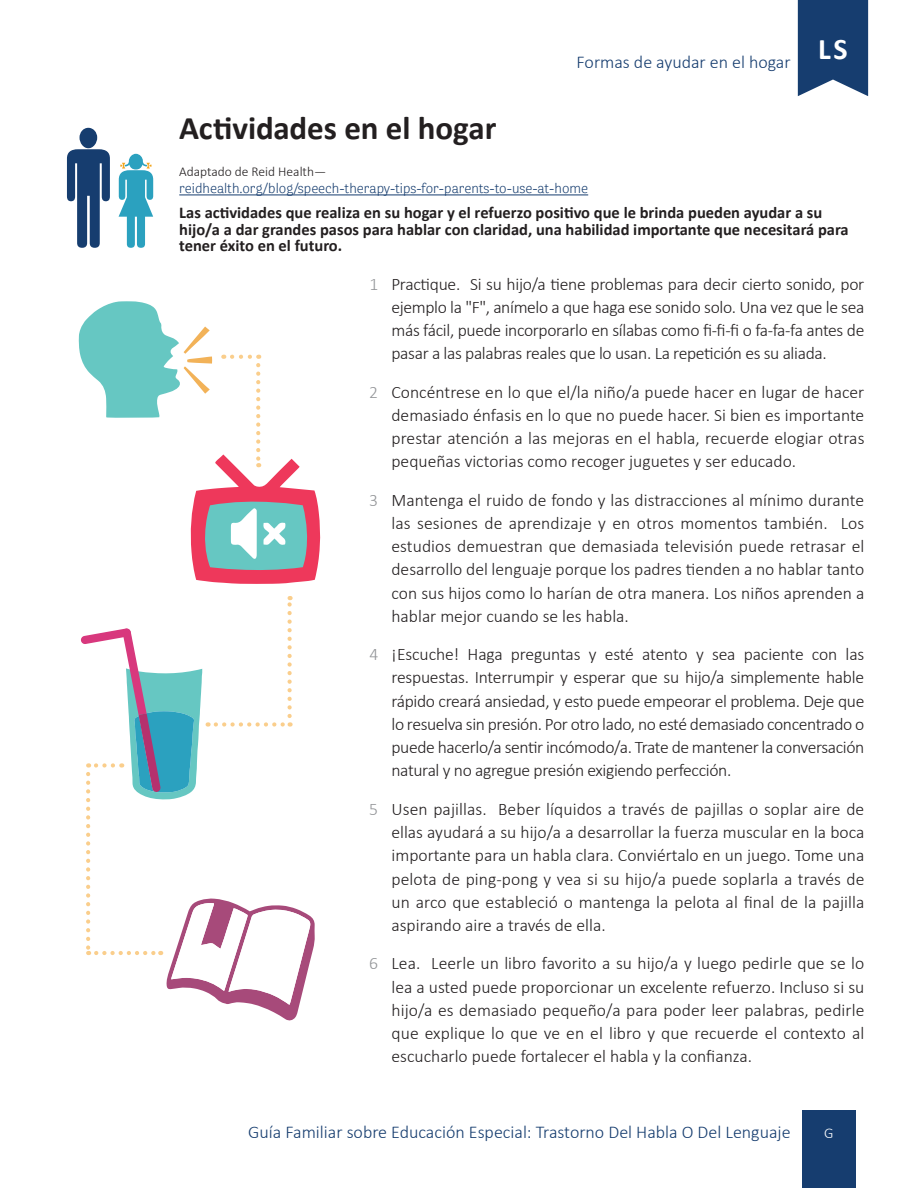
<style>
.page{position:relative;width:918px;height:1188px;background:#fff}
.page>*{position:absolute;margin:0;border:0;box-sizing:border-box;transform-origin:0 0}
.t1{font:700 33px "Calibri";letter-spacing:-.005em;color:#231f20}
.t2{font:700 30px "Calibri";color:#fff}
.t3{font:300 18px "Calibri";color:#163d6f}
.t4{font:300 17.7px/23.2px "Calibri";color:#231f20;text-align:justify}
.inline_reference{font:700 16.5px/16.5px "Calibri";color:#231f20}
.t5{font:300 15px "Calibri";color:#fff}
.inline_reference-2{font:300 13.5px/16.5px "Bligh";color:#163d6f}
.s1{font-family:"Calibri";color:#231f20}
.s2{color:#939598}
</style>
<div class="page">
<hr style="left:179px;top:194px;width:409px;height:1px;background:#163d6f">
<svg style="left:67px;top:128px;width:43px;height:120px"></svg>
<svg style="left:119px;top:154px;width:34px;height:94px"></svg>
<svg style="left:79px;top:301px;width:242px;height:283px"></svg>
<svg style="left:81px;top:596px;width:234px;height:425px"></svg>
<svg style="left:798px;top:0;width:70px;height:96px;background:#294d7b"></svg>
<div style="left:802px;top:1111px;width:54px;height:77px;background:#163d6f"></div>
<p class="t3" style="left:577px;top:50px;width:215px">Formas de ayudar en el hogar</p>
<h2 class="t2" style="left:818px;top:28px;width:31px">LS</h2>
<p class="t1" style="left:179px;top:104px;width:319px">Actividades en el hogar</p>
<p class="inline_reference-2" style="left:179px;top:163px;width:410px"><span class="s1">Adaptado de Reid Health— </span>reidhealth.org/blog/speech-therapy-tips-for-parents-to-use-at-home</p>
<p class="inline_reference" style="left:179px;top:204px;width:671px">Las actividades que realiza en su hogar y el refuerzo positivo que le brinda pueden ayudar a su hijo/a a dar grandes pasos para hablar con claridad, una habilidad importante que necesitará para tener éxito en el futuro.</p>
<p class="t4" style="left:392px;top:272px;width:474px;text-indent:-22px"><span class="s2">1</span> Practique. Si su hijo/a tiene problemas para decir cierto sonido, por ejemplo la "F", anímelo a que haga ese sonido solo. Una vez que le sea más fácil, puede incorporarlo en sílabas como fi-fi-fi o fa-fa-fa antes de pasar a las palabras reales que lo usan. La repetición es su aliada.</p>
<p class="t4" style="left:392px;top:380px;width:474px;text-indent:-22px"><span class="s2">2</span> Concéntrese en lo que el/la niño/a puede hacer en lugar de hacer demasiado énfasis en lo que no puede hacer. Si bien es importante prestar atención a las mejoras en el habla, recuerde elogiar otras pequeñas victorias como recoger juguetes y ser educado.</p>
<p class="t4" style="left:392px;top:488px;width:474px;text-indent:-22px"><span class="s2">3</span> Mantenga el ruido de fondo y las distracciones al mínimo durante las sesiones de aprendizaje y en otros momentos también. Los estudios demuestran que demasiada televisión puede retrasar el desarrollo del lenguaje porque los padres tienden a no hablar tanto con sus hijos como lo harían de otra manera. Los niños aprenden a hablar mejor cuando se les habla.</p>
<p class="t4" style="left:392px;top:643px;width:474px;text-indent:-22px"><span class="s2">4</span> ¡Escuche! Haga preguntas y esté atento y sea paciente con las respuestas. Interrumpir y esperar que su hijo/a simplemente hable rápido creará ansiedad, y esto puede empeorar el problema. Deje que lo resuelva sin presión. Por otro lado, no esté demasiado concentrado o puede hacerlo/a sentir incómodo/a. Trate de mantener la conversación natural y no agregue presión exigiendo perfección.</p>
<p class="t4" style="left:392px;top:797px;width:474px;text-indent:-22px"><span class="s2">5</span> Usen pajillas. Beber líquidos a través de pajillas o soplar aire de ellas ayudará a su hijo/a a desarrollar la fuerza muscular en la boca importante para un habla clara. Conviértalo en un juego. Tome una pelota de ping-pong y vea si su hijo/a puede soplarla a través de un arco que estableció o mantenga la pelota al final de la pajilla aspirando aire a través de ella.</p>
<p class="t4" style="left:392px;top:952px;width:474px;text-indent:-22px"><span class="s2">6</span> Lea. Leerle un libro favorito a su hijo/a y luego pedirle que se lo lea a usted puede proporcionar un excelente refuerzo. Incluso si su hijo/a es demasiado pequeño/a para poder leer palabras, pedirle que explique lo que ve en el libro y que recuerde el contexto al escucharlo puede fortalecer el habla y la confianza.</p>
<p class="t3" style="left:248px;top:1121px;width:544px">Guía Familiar sobre Educación Especial: Trastorno Del Habla O Del Lenguaje</p>
<p class="t5" style="left:824px;top:1124px;width:11px">G</p>
</div>
